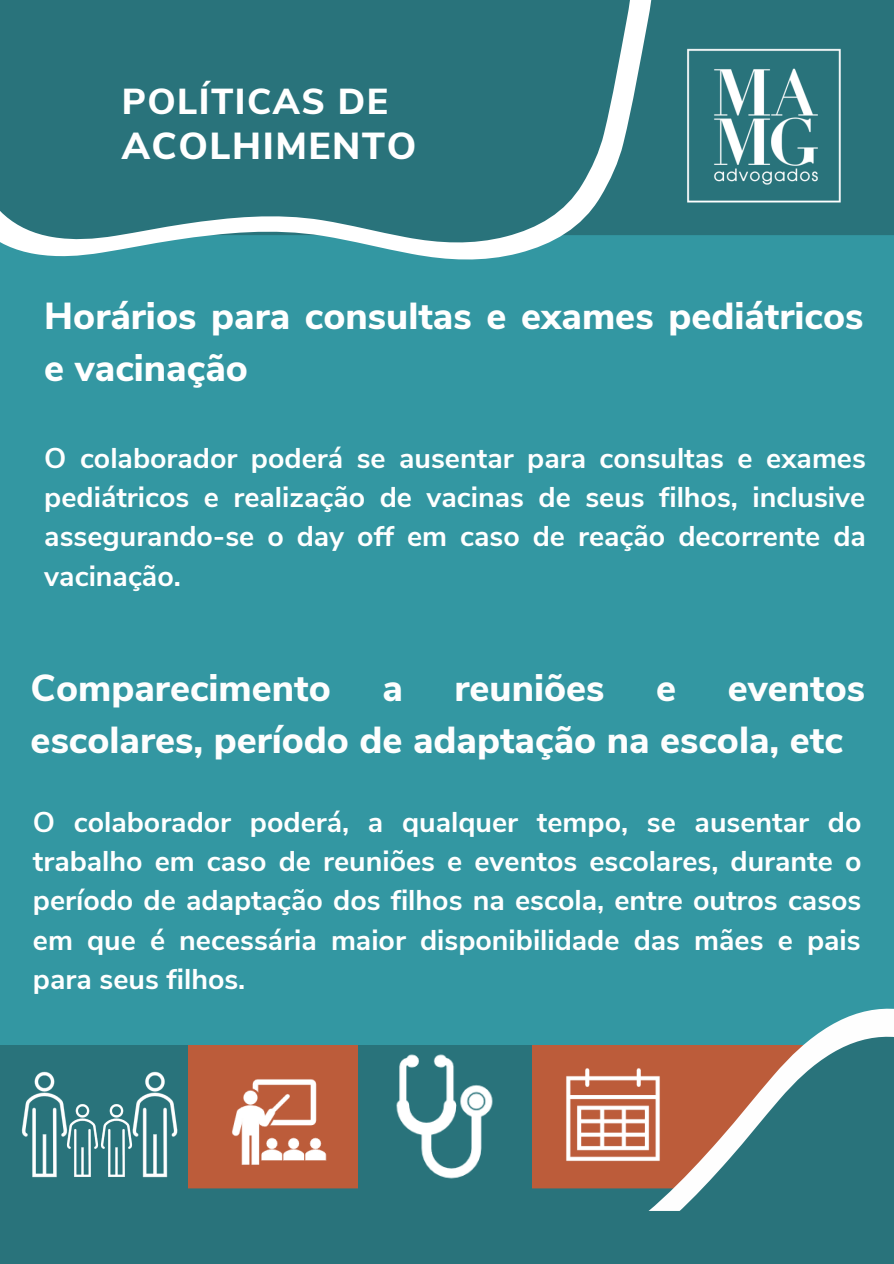
<style>
.page{position:relative;width:894px;height:1264px;background:#fff}
.page>*{position:absolute;margin:0;border:0;box-sizing:border-box;transform-origin:0 0}
.t1{font:800 37.5px/51.8px "Nunito Sans";color:#fefefe}
.t2{font:800 37.5px/51.8px "Nunito Sans";color:#fff}
.t3{font:800 37.5px "Nunito Sans";letter-spacing:.04em;color:#fff}
.t4{font:800 36px "Nunito Sans";letter-spacing:.04em;color:#fff}
.t5{font:700 28.5px/39.5px "Nunito Sans";color:#fff;text-align:justify}
</style>
<div class="page">
<div style="left:0;top:0;width:893px;height:1263px;background:#3397a2"></div>
<div style="left:754px;top:0;width:139px;height:235px;background:#29737b"></div>
<div style="left:726px;top:0;width:28px;height:235px;background:#29737b"></div>
<svg style="left:0;top:0;width:726px;height:260px;background:#3a8088"></svg>
<div style="left:0;top:1045px;width:211px;height:172px;background:#29737b"></div>
<img style="left:21px;top:1071px;width:42px;height:107px">
<img style="left:44px;top:1101px;width:34px;height:77px">
<img style="left:78px;top:1104px;width:23px;height:73px">
<img style="left:101px;top:1071px;width:77px;height:107px">
<div style="left:188px;top:1045px;width:93px;height:143px;background:#bc5c3a"></div>
<svg style="left:0;top:1188px;width:281px;height:75px"></svg>
<svg style="left:281px;top:1045px;width:36px;height:165px;background:#886450"></svg>
<svg style="left:317px;top:1008px;width:576px;height:202px"></svg>
<div style="left:358px;top:1045px;width:173px;height:172px;background:#29737b"></div>
<img style="left:548px;top:1050px;width:129px;height:128px">
<img style="left:677px;top:39px;width:172px;height:172px">
<div style="left:3px;top:1210px;width:890px;height:53px;background:#29737b"></div>
<img style="left:227px;top:1069px;width:104px;height:104px">
<img style="left:396px;top:1054px;width:97px;height:125px">
<p class="t4" style="left:122px;top:78px;width:268px">POLÍTICAS DE</p>
<h1 class="t3" style="left:122px;top:121px;width:296px">ACOLHIMENTO</h1>
<h1 class="t2" style="left:44px;top:291px;width:820px">Horários para consultas e exames pediátricos e vacinação</h1>
<p class="t5" style="left:44px;top:438px;width:822px">O colaborador poderá se ausentar para consultas e exames pediátricos e realização de vacinas de seus filhos, inclusive assegurando-se o day off em caso de reação decorrente da vacinação.</p>
<h1 class="t1" style="left:31px;top:662px;width:301px">Comparecimento</h1>
<h1 class="t1" style="left:382px;top:662px;width:22px">a</h1>
<h1 class="t1" style="left:454px;top:662px;width:151px">reuniões</h1>
<h1 class="t1" style="left:656px;top:662px;width:22px">e</h1>
<h1 class="t1" style="left:31px;top:662px;width:835px;text-indent:697px">eventos escolares, período de adaptação na escola, etc</h1>
<p class="t5" style="left:33px;top:802px;width:829px">O colaborador poderá, a qualquer tempo, se ausentar do trabalho em caso de reuniões e eventos escolares, durante o período de adaptação dos filhos na escola, entre outros casos em que é necessária maior disponibilidade das mães e pais para seus filhos.</p>
</div>
